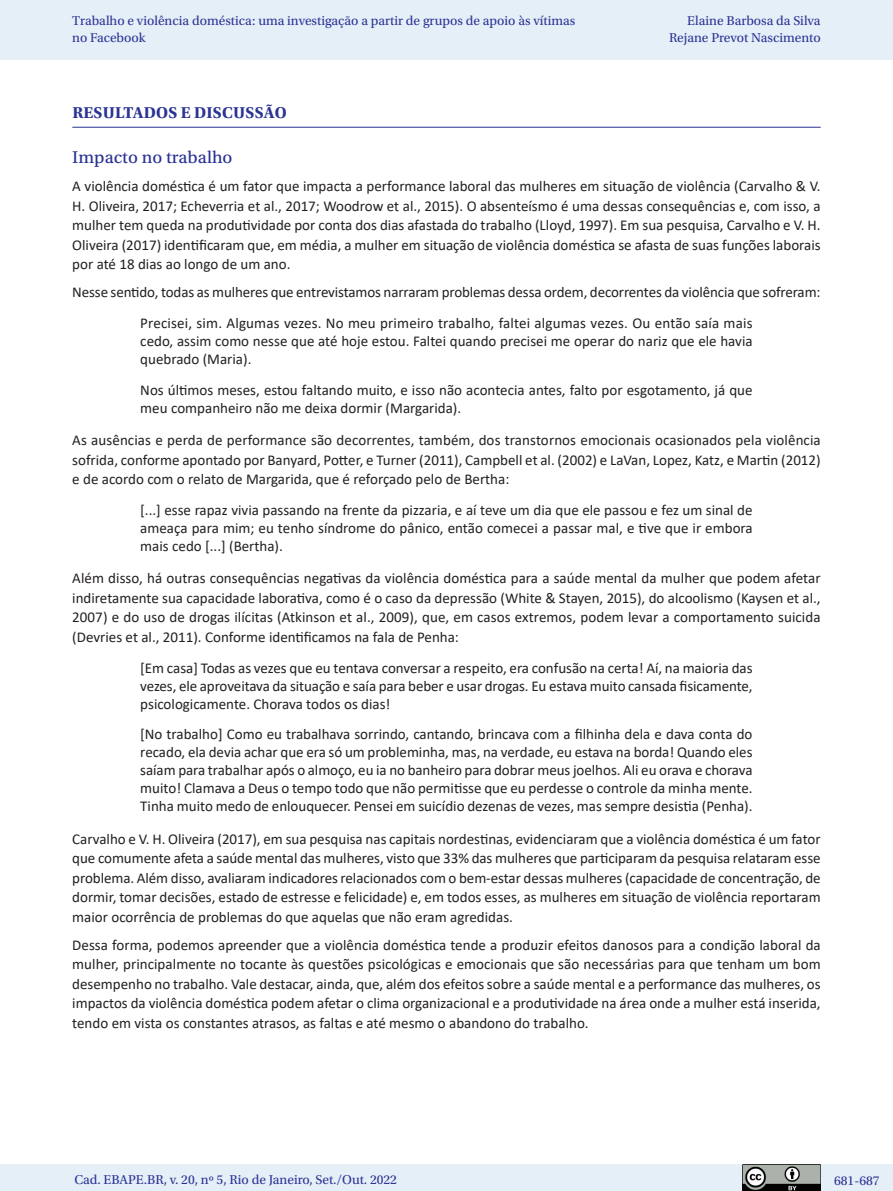
<style>
.page{position:relative;width:893px;height:1191px;background:#fff}
.page>*{position:absolute;margin:0;border:0;box-sizing:border-box;transform-origin:0 0}
._07_2_sub2{font:18px "Utopia Std Capt";color:#2b3393}
._07_1_sub_1{font:700 16.5px "Utopia Std";letter-spacing:.01em;color:#2b3393}
._06_0_texto{font:15px/19.5px "Calibri";color:#231f20;text-align:justify}
._06_2_citação{font:15px/18px "Calibri";color:#231f20;text-align:justify}
.t1{font:13.5px/16.5px "Utopia Std";color:#2b3393}
</style>
<div class="page">
<div style="left:0;top:0;width:893px;height:60px;background:#e4eff8"></div>
<div style="left:0;top:1164px;width:893px;height:27px;background:#e4eff8"></div>
<img style="left:743px;top:1164px;width:78px;height:27px">
<hr style="left:72px;top:127px;width:749px;height:1px;background:#2b3393">
<p class="t1" style="left:72px;top:13px;width:505px">Trabalho e violência doméstica: uma investigação a partir de grupos de apoio às vítimas no Facebook</p>
<p class="t1" style="left:669px;top:13px;width:153px;text-align:right">Elaine Barbosa da Silva<br>Rejane Prevot Nascimento</p>
<p class="_07_1_sub_1" style="left:72px;top:103px;width:216px">RESULTADOS E DISCUSSÃO</p>
<p class="_07_2_sub2" style="left:72px;top:148px;width:162px">Impacto no trabalho</p>
<p class="_06_0_texto" style="left:72px;top:176px;width:750px">A violência doméstica é um fator que impacta a performance laboral das mulheres em situação de violência (Carvalho &amp; V.<br>H. Oliveira, 2017; Echeverria et al., 2017; Woodrow et al., 2015). O absenteísmo é uma dessas consequências e, com isso, a mulher tem queda na produtividade por conta dos dias afastada do trabalho (Lloyd, 1997). Em sua pesquisa, Carvalho e V. H.<br>Oliveira (2017) identificaram que, em média, a mulher em situação de violência doméstica se afasta de suas funções laborais por até 18 dias ao longo de um ano.</p>
<p class="_06_0_texto" style="left:72px;top:282px;width:750px">Nesse sentido, todas as mulheres que entrevistamos narraram problemas dessa ordem, decorrentes da violência que sofreram:</p>
<p class="_06_2_citação" style="left:140px;top:314px;width:614px">Precisei, sim. Algumas vezes. No meu primeiro trabalho, faltei algumas vezes. Ou então saía mais cedo, assim como nesse que até hoje estou. Faltei quando precisei me operar do nariz que ele havia quebrado (Maria).</p>
<p class="_06_2_citação" style="left:140px;top:380px;width:614px">Nos últimos meses, estou faltando muito, e isso não acontecia antes, falto por esgotamento, já que meu companheiro não me deixa dormir (Margarida).</p>
<p class="_06_0_texto" style="left:72px;top:430px;width:750px">As ausências e perda de performance são decorrentes, também, dos transtornos emocionais ocasionados pela violência sofrida, conforme apontado por Banyard, Potter, e Turner (2011), Campbell et al. (2002) e LaVan, Lopez, Katz, e Martin (2012) e de acordo com o relato de Margarida, que é reforçado pelo de Bertha:</p>
<p class="_06_2_citação" style="left:140px;top:500px;width:614px">[...] esse rapaz vivia passando na frente da pizzaria, e aí teve um dia que ele passou e fez um sinal de ameaça para mim; eu tenho síndrome do pânico, então comecei a passar mal, e tive que ir embora mais cedo [...] (Bertha).</p>
<p class="_06_0_texto" style="left:72px;top:568px;width:750px">Além disso, há outras consequências negativas da violência doméstica para a saúde mental da mulher que podem afetar indiretamente sua capacidade laborativa, como é o caso da depressão (White &amp; Stayen, 2015), do alcoolismo (Kaysen et al., 2007) e do uso de drogas ilícitas (Atkinson et al., 2009), que, em casos extremos, podem levar a comportamento suicida (Devries et al., 2011). Conforme identificamos na fala de Penha:</p>
<p class="_06_2_citação" style="left:140px;top:658px;width:614px">[Em casa] Todas as vezes que eu tentava conversar a respeito, era confusão na certa! Aí, na maioria das vezes, ele aproveitava da situação e saía para beber e usar drogas. Eu estava muito cansada fisicamente, psicologicamente. Chorava todos os dias!</p>
<p class="_06_2_citação" style="left:140px;top:725px;width:614px">[No trabalho] Como eu trabalhava sorrindo, cantando, brincava com a filhinha dela e dava conta do recado, ela devia achar que era só um probleminha, mas, na verdade, eu estava na borda! Quando eles saíam para trabalhar após o almoço, eu ia no banheiro para dobrar meus joelhos. Ali eu orava e chorava muito! Clamava a Deus o tempo todo que não permitisse que eu perdesse o controle da minha mente.<br>Tinha muito medo de enlouquecer. Pensei em suicídio dezenas de vezes, mas sempre desistia (Penha).</p>
<p class="_06_0_texto" style="left:72px;top:828px;width:750px">Carvalho e V. H. Oliveira (2017), em sua pesquisa nas capitais nordestinas, evidenciaram que a violência doméstica é um fator que comumente afeta a saúde mental das mulheres, visto que 33% das mulheres que participaram da pesquisa relataram esse problema. Além disso, avaliaram indicadores relacionados com o bem-estar dessas mulheres (capacidade de concentração, de dormir, tomar decisões, estado de estresse e felicidade) e, em todos esses, as mulheres em situação de violência reportaram maior ocorrência de problemas do que aquelas que não eram agredidas.</p>
<p class="_06_0_texto" style="left:72px;top:934px;width:750px">Dessa forma, podemos apreender que a violência doméstica tende a produzir efeitos danosos para a condição laboral da mulher, principalmente no tocante às questões psicológicas e emocionais que são necessárias para que tenham um bom desempenho no trabalho. Vale destacar, ainda, que, além dos efeitos sobre a saúde mental e a performance das mulheres, os impactos da violência doméstica podem afetar o clima organizacional e a produtividade na área onde a mulher está inserida, tendo em vista os constantes atrasos, as faltas e até mesmo o abandono do trabalho.</p>
<p class="t1" style="left:74px;top:1171px;width:324px">Cad. EBAPE.BR, v. 20, nº 5, Rio de Janeiro, Set./Out. 2022</p>
<p class="t1" style="left:834px;top:1172px;width:47px">681-687</p>
</div>
